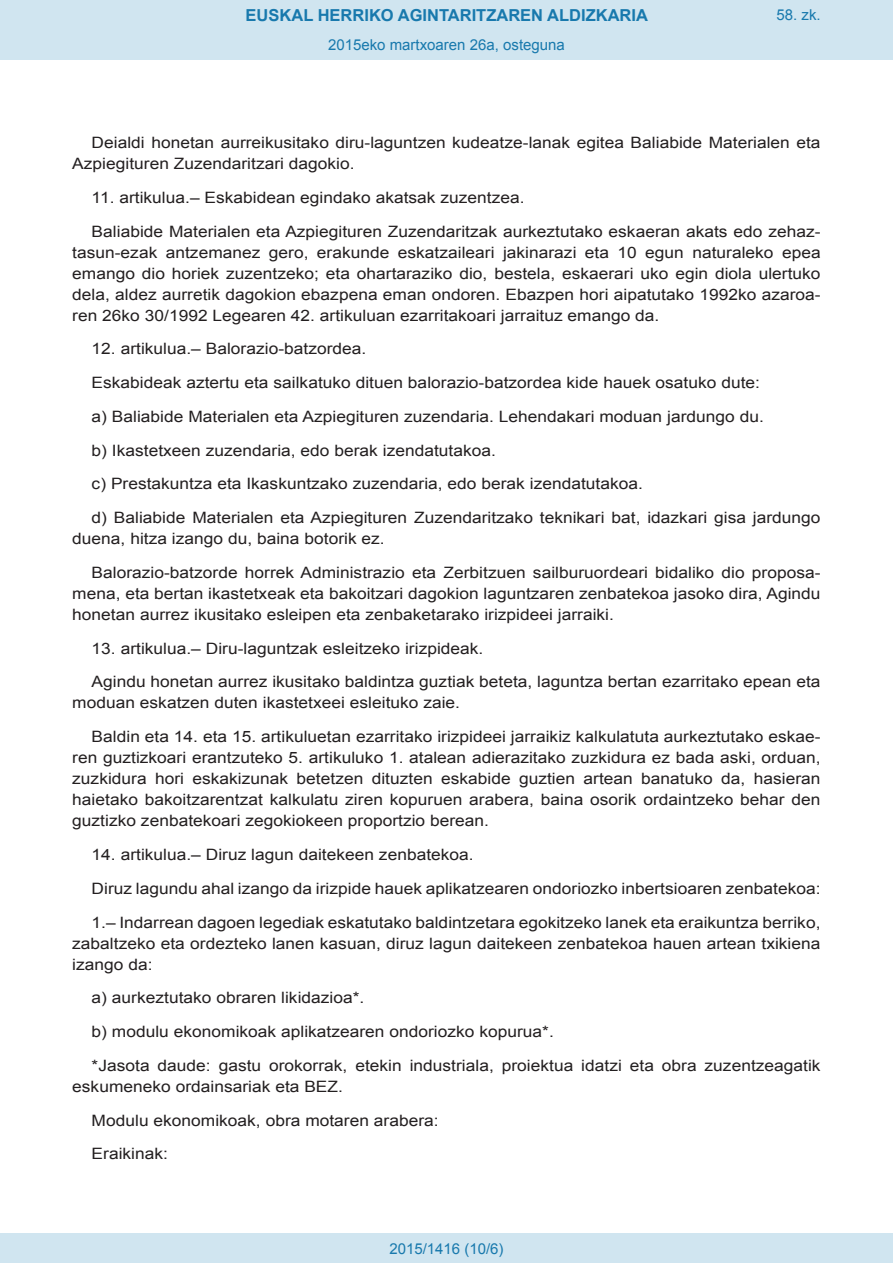
<style>
.page{position:relative;width:893px;height:1263px;background:#fff}
.page>*{position:absolute;margin:0;border:0;box-sizing:border-box;transform-origin:0 0}
.t1{font:700 16.5px "Arial";color:#1879ad}
.BOPVDetalle{font:15.6px/21px "Arial";color:#231f20;scale:1.11 1}
.Paginacion_Centro{font:15px "Arial";color:#1879ad}
</style>
<div class="page">
<div style="left:0;top:0;width:893px;height:60px;background:#d0e5f0"></div>
<div style="left:0;top:1233px;width:893px;height:30px;background:#d0e5f0"></div>
<p class="t1" style="left:246px;top:4px;width:404px">EUSKAL HERRIKO AGINTARITZAREN ALDIZKARIA</p>
<p class="Paginacion_Centro" style="left:328px;top:35px;width:238px">2015eko martxoaren 26a, osteguna</p>
<p class="Paginacion_Centro" style="left:776px;top:5px;width:46px">58. zk.</p>
<p class="BOPVDetalle" style="left:72px;top:132px;width:676px;text-indent:19px">Deialdi honetan aurreikusitako diru-laguntzen kudeatze-lanak egitea Baliabide Materialen eta<br>Azpiegituren Zuzendaritzari dagokio.</p>
<p class="BOPVDetalle" style="left:92px;top:187px;width:392px">11. artikulua.– Eskabidean egindako akatsak zuzentzea.</p>
<p class="BOPVDetalle" style="left:72px;top:221px;width:676px;text-align:justify;text-indent:19px">Baliabide Materialen eta Azpiegituren Zuzendaritzak aurkeztutako eskaeran akats edo zehaz&shy;tasun-ezak antzemanez gero, erakunde eskatzaileari jakinarazi eta 10 egun naturaleko epea emango dio horiek zuzentzeko; eta ohartaraziko dio, bestela, eskaerari uko egin diola ulertuko dela, aldez aurretik dagokion ebazpena eman ondoren. Ebazpen hori aipatutako 1992ko azaroa&shy;ren 26ko 30/1992 Legearen 42. artikuluan ezarritakoari jarraituz emango da.</p>
<p class="BOPVDetalle" style="left:92px;top:339px;width:249px">12. artikulua.– Balorazio-batzordea.</p>
<p class="BOPVDetalle" style="left:92px;top:372px;width:604px">Eskabideak aztertu eta sailkatuko dituen balorazio-batzordea kide hauek osatuko dute:</p>
<p class="BOPVDetalle" style="left:92px;top:406px;width:607px">a) Baliabide Materialen eta Azpiegituren zuzendaria. Lehendakari moduan jardungo du.</p>
<p class="BOPVDetalle" style="left:92px;top:440px;width:366px">b) Ikastetxeen zuzendaria, edo berak izendatutakoa.</p>
<p class="BOPVDetalle" style="left:92px;top:474px;width:498px">c) Prestakuntza eta Ikaskuntzako zuzendaria, edo berak izendatutakoa.</p>
<p class="BOPVDetalle" style="left:72px;top:507px;width:676px;text-indent:19px">d) Baliabide Materialen eta Azpiegituren Zuzendaritzako teknikari bat, idazkari gisa jardungo duena, hitza izango du, baina botorik ez.</p>
<p class="BOPVDetalle" style="left:72px;top:562px;width:676px;text-align:justify;text-indent:19px">Balorazio-batzorde horrek Administrazio eta Zerbitzuen sailburuordeari bidaliko dio proposa&shy;mena, eta bertan ikastetxeak eta bakoitzari dagokion laguntzaren zenbatekoa jasoko dira, Agindu honetan aurrez ikusitako esleipen eta zenbaketarako irizpideei jarraiki.</p>
<p class="BOPVDetalle" style="left:92px;top:638px;width:354px">13. artikulua.– Diru-laguntzak esleitzeko irizpideak.</p>
<p class="BOPVDetalle" style="left:72px;top:672px;width:676px;text-indent:19px">Agindu honetan aurrez ikusitako baldintza guztiak beteta, laguntza bertan ezarritako epean eta moduan eskatzen duten ikastetxeei esleituko zaie.</p>
<p class="BOPVDetalle" style="left:72px;top:726px;width:676px;text-align:justify;text-indent:19px">Baldin eta 14. eta 15. artikuluetan ezarritako irizpideei jarraikiz kalkulatuta aurkeztutako eskae&shy;ren guztizkoari erantzuteko 5. artikuluko 1. atalean adierazitako zuzkidura ez bada aski, orduan, zuzkidura hori eskakizunak betetzen dituzten eskabide guztien artean banatuko da, hasieran haietako bakoitzarentzat kalkulatu ziren kopuruen arabera, baina osorik ordaintzeko behar den guztizko zenbatekoari zegokiokeen proportzio berean.</p>
<p class="BOPVDetalle" style="left:92px;top:844px;width:346px">14. artikulua.– Diruz lagun daitekeen zenbatekoa.</p>
<p class="BOPVDetalle" style="left:92px;top:878px;width:658px">Diruz lagundu ahal izango da irizpide hauek aplikatzearen ondoriozko inbertsioaren zenbatekoa:</p>
<p class="BOPVDetalle" style="left:72px;top:912px;width:676px;text-align:justify;text-indent:19px">1.– Indarrean dagoen legediak eskatutako baldintzetara egokitzeko lanek eta eraikuntza berriko, zabaltzeko eta ordezteko lanen kasuan, diruz lagun daitekeen zenbatekoa hauen artean txikiena izango da:</p>
<p class="BOPVDetalle" style="left:92px;top:987px;width:247px">a) aurkeztutako obraren likidazioa*.</p>
<p class="BOPVDetalle" style="left:92px;top:1021px;width:418px">b) modulu ekonomikoak aplikatzearen ondoriozko kopurua*.</p>
<p class="BOPVDetalle" style="left:72px;top:1055px;width:676px;text-indent:19px">*Jasota daude: gastu orokorrak, etekin industriala, proiektua idatzi eta obra zuzentzeagatik eskumeneko ordainsariak eta BEZ.</p>
<p class="BOPVDetalle" style="left:92px;top:1110px;width:314px">Modulu ekonomikoak, obra motaren arabera:</p>
<p class="BOPVDetalle" style="left:92px;top:1143px;width:70px">Eraikinak:</p>
<p class="Paginacion_Centro" style="left:389px;top:1238px;width:116px">2015/1416 (10/6)</p>
</div>
